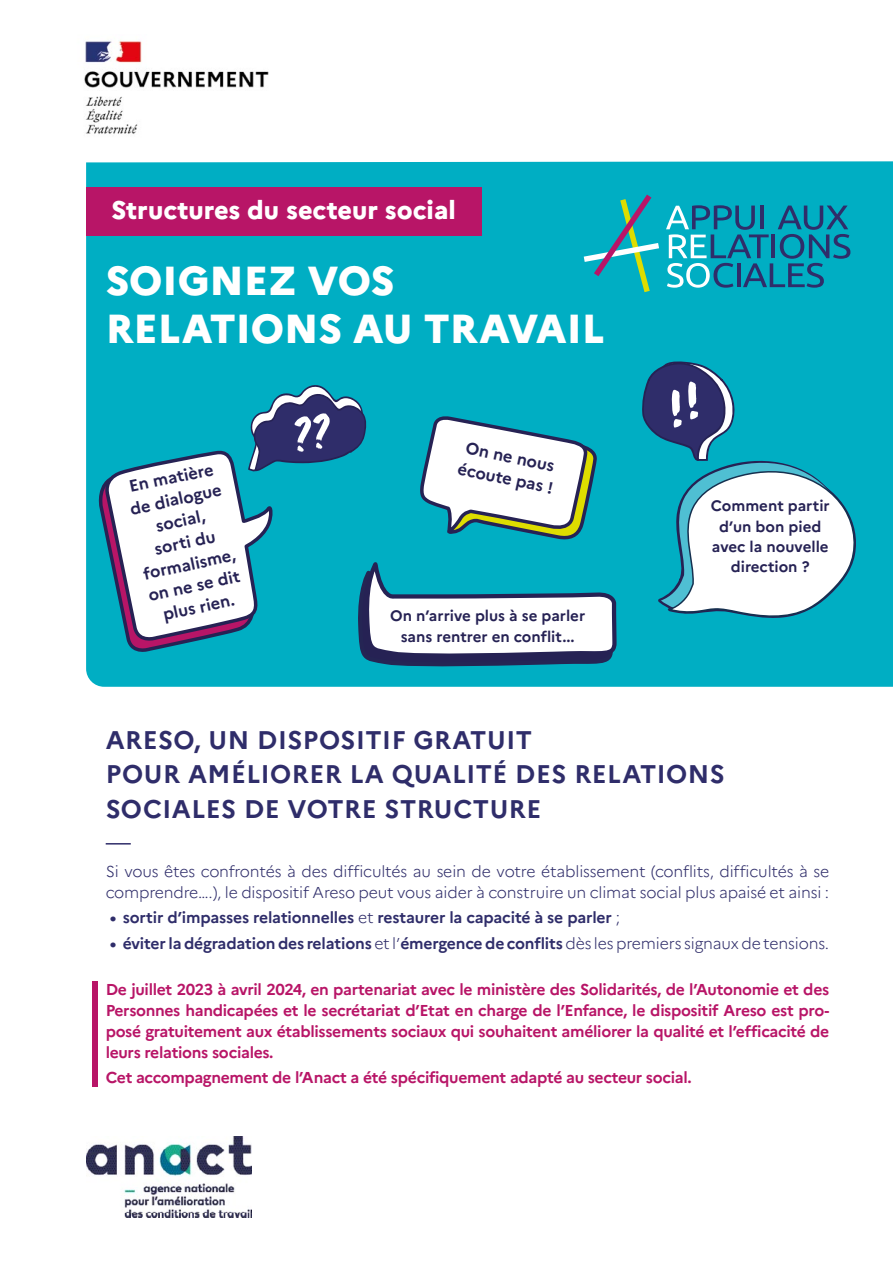
<style>
.page{position:relative;width:893px;height:1263px;background:#fff}
.page>*{position:absolute;margin:0;border:0;box-sizing:border-box;transform-origin:0 0}
.t1{font:800 40.5px/48.6px "Marianne";color:#fff}
.t2{font:700 25.5px/34.5px "Marianne";letter-spacing:.02em;color:#2f2d6a}
.t3{font:800 25.5px "Marianne";color:#fff}
.t4{font:700 16.5px/22px "Marianne";color:#262254}
.t5{font:700 15.75px/21px "Marianne";letter-spacing:-.02em;color:#b81567;text-align:justify}
.t6{font:300 15.75px/21px "Marianne";letter-spacing:-.01em;color:#2f2d6a}
.t7{font:700 15.75px "Marianne";letter-spacing:-.01em;color:#2f2d6a}
.t8{font:700 15.15px/20.2px "Marianne";color:#262254;text-align:center}
.s1{font-weight:300}
</style>
<div class="page">
<div style="left:93px;top:981px;width:5px;height:105px;background:#b81567"></div>
<div style="left:86px;top:161px;width:807px;height:526px;background:#00aec3"></div>
<img style="left:86px;top:1137px;width:166px;height:80px">
<svg style="left:641px;top:361px;width:220px;height:258px"></svg>
<div style="left:86px;top:187px;width:395px;height:49px;background:#b81567"></div>
<svg style="left:666px;top:205px;width:184px;height:83px;background:#1a96b3"></svg>
<svg style="left:584px;top:195px;width:75px;height:97px;background:#27aab3"></svg>
<svg style="left:106px;top:843px;width:25px;height:1px"></svg>
<svg style="left:97px;top:383px;width:521px;height:288px"></svg>
<img style="left:84px;top:41px;width:185px;height:93px">
<h2 class="t3" style="left:112px;top:194px;width:346px">Structures du secteur social</h2>
<h1 class="t1" style="left:106px;top:256px;width:500px">SOIGNEZ VOS<br>RELATIONS AU TRAVAIL</h1>
<p class="t4" style="left:123px;top:477px;width:95px;text-align:center;rotate:-12deg">En matière de dialogue social,<br>sorti du formalisme, on ne se dit plus rien.</p>
<p class="t4" style="left:465px;top:436px;width:99px;rotate:12deg">On ne nous écoute pas !</p>
<p class="t8" style="left:390px;top:606px;width:196px">On n’arrive plus à se parler sans rentrer en conflit...</p>
<p class="t8" style="left:711px;top:496px;width:120px">Comment partir d’un bon pied avec la nouvelle direction ?</p>
<h2 class="t2" style="left:106px;top:722px;width:621px">ARESO, UN DISPOSITIF GRATUIT<br>POUR AMÉLIORER LA QUALITÉ DES RELATIONS<br>SOCIALES DE VOTRE STRUCTURE</h2>
<p class="t6" style="left:106px;top:861px;width:725px">Si vous êtes confrontés à des difficultés au sein de votre établissement (conflits, difficultés à se comprendre….), le dispositif Areso peut vous aider à construire un climat social plus apaisé et ainsi :</p>
<p class="t7" style="left:110px;top:908px;width:512px">• sortir d’impasses relationnelles <span class="s1">et</span> restaurer la capacité à se parler <span class="s1">;</span></p>
<p class="t7" style="left:110px;top:933px;width:721px">• éviter la dégradation des relations <span class="s1">et l’</span>émergence de conflits <span class="s1">dès les premiers signaux de tensions.</span></p>
<p class="t5" style="left:106px;top:979px;width:725px">De juillet 2023 à avril 2024, en partenariat avec le ministère des Solidarités, de l’Autonomie et des Personnes handicapées et le secrétariat d’Etat en charge de l’Enfance, le dispositif Areso est pro&shy;posé gratuitement aux établissements sociaux qui souhaitent améliorer la qualité et l’efficacité de leurs relations sociales.</p>
<p class="t5" style="left:106px;top:1067px;width:588px">Cet accompagnement de l’Anact a été spécifiquement adapté au secteur social.</p>
</div>
